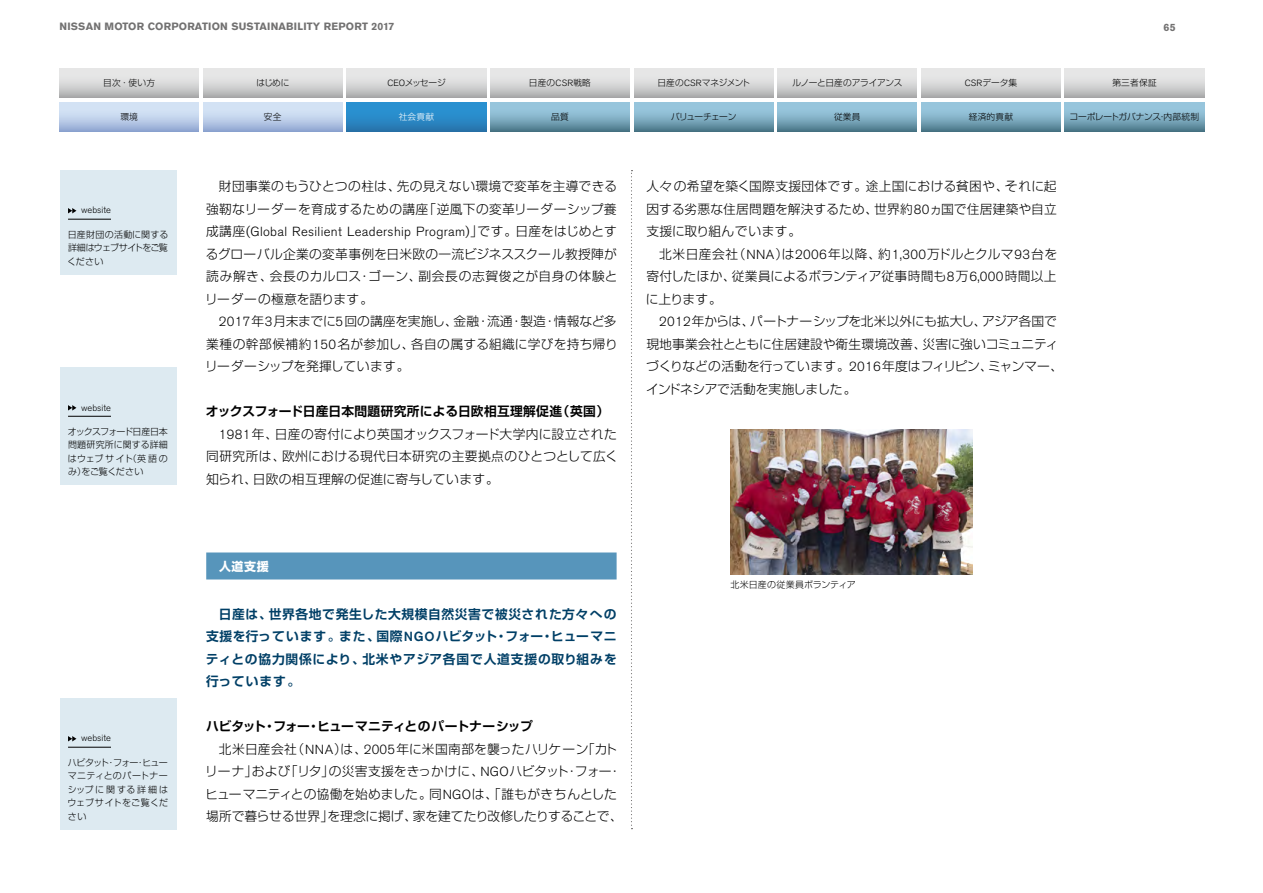
<style>
.page{position:relative;width:1263px;height:893px;background:#fff}
.page>*{position:absolute;margin:0;border:0;box-sizing:border-box;transform-origin:0 0}
.t1{font:300 13.2px "Nissan AG";letter-spacing:.025em;color:#000}
.t2{font:300 12.75px/22.5px "Shin Go Pr 5";letter-spacing:.01em;color:#000;text-align:justify}
.t3{font:300 12.75px/22.5px "Shin Go Pr 5";letter-spacing:-.015em;color:#000}
.t4{font:700 12.75px/22.5px "Shin Go Pr 5 De";letter-spacing:.06em;color:#003f66;text-align:justify}
.t5{font:700 12.75px "Shin Go Pr 5 De";letter-spacing:.005em;color:#000}
.t6{font:700 12.75px "Shin Go Pr 5 De";letter-spacing:-.045em;color:#000}
.t7{font:700 12px "Shin Go Pr 5";color:#fff}
.t8{font:700 10.5px "Nissan AG";letter-spacing:.02em;color:#727171}
.t9{font:300 9.3px "Nissan AG";color:#000}
.t10{font:300 9px/13.5px "Shin Go Pr 5";letter-spacing:-.01em;color:#000;text-align:justify}
.t11{font:300 9px "Shin Go Pr 5";letter-spacing:.01em;color:#000}
.t12{font:300 8.7px "Shin Go Pr 5";letter-spacing:-.005em;color:#000}
.t13{font:300 8.7px "Shin Go Pr 5";letter-spacing:-.025em;color:#000}
.t14{font:300 8.7px "Shin Go Pr 5";letter-spacing:-.035em;color:#000}
.t15{font:300 8.7px "Shin Go Pr 5";letter-spacing:-.03em;color:#000}
.t16{font:300 8.7px "Shin Go Pr 5";letter-spacing:-.075em;color:#000}
.t17{font:300 8.7px "Shin Go Pr 5";color:#fff}
.s1{font-family:"Nissan AG";font-size:9px}
.s2{font-family:"Shin Go Pr 5";font-size:12.75px}
.s3{font-family:"Nissan AG";font-size:13.2px}
.s4{font-family:"Nissan AG";font-weight:500;font-size:13.2px}
</style>
<div class="page">
<svg style="left:631px;top:170px;width:1px;height:659px"></svg>
<div style="left:206px;top:552px;width:411px;height:27px;background:#5795bb"></div>
<div style="left:60px;top:367px;width:116px;height:118px;background:#ddeaf1"></div>
<hr style="left:68px;top:416px;width:43px;height:1px;background:#000">
<svg style="left:68px;top:405px;width:8px;height:6px"></svg>
<div style="left:60px;top:698px;width:116px;height:131px;background:#ddeaf1"></div>
<hr style="left:68px;top:747px;width:43px;height:1px;background:#000">
<svg style="left:68px;top:736px;width:8px;height:5px"></svg>
<img style="left:730px;top:429px;width:243px;height:145px">
<div style="left:60px;top:170px;width:116px;height:104px;background:#ddeaf1"></div>
<hr style="left:68px;top:219px;width:43px;height:1px;background:#000">
<svg style="left:68px;top:208px;width:8px;height:5px"></svg>
<div style="left:203px;top:102px;width:139px;height:30px;background:linear-gradient(to bottom,#e5f2fd,#9bafd7)"></div>
<svg style="left:490px;top:102px;width:140px;height:30px;background:#7daabf"></svg>
<svg style="left:921px;top:102px;width:139px;height:30px;background:#7daabf"></svg>
<svg style="left:778px;top:102px;width:139px;height:30px;background:#7daabf"></svg>
<svg style="left:634px;top:102px;width:139px;height:30px;background:#7daabf"></svg>
<div style="left:778px;top:68px;width:139px;height:30px;background:linear-gradient(to bottom,#f6f5f5,#b5b5b6)"></div>
<svg style="left:1065px;top:102px;width:139px;height:30px;background:#7daabf"></svg>
<div style="left:347px;top:68px;width:139px;height:30px;background:linear-gradient(to bottom,#f6f5f5,#b5b5b6)"></div>
<div style="left:634px;top:68px;width:139px;height:30px;background:linear-gradient(to bottom,#f6f5f5,#b5b5b6)"></div>
<div style="left:203px;top:68px;width:139px;height:30px;background:linear-gradient(to bottom,#f6f5f5,#b5b5b6)"></div>
<div style="left:60px;top:68px;width:139px;height:30px;background:linear-gradient(to bottom,#f6f5f5,#b5b5b6)"></div>
<div style="left:490px;top:68px;width:140px;height:30px;background:linear-gradient(to bottom,#f6f5f5,#b5b5b6)"></div>
<div style="left:921px;top:68px;width:139px;height:30px;background:linear-gradient(to bottom,#f6f5f5,#b5b5b6)"></div>
<div style="left:1065px;top:68px;width:139px;height:30px;background:linear-gradient(to bottom,#f6f5f5,#b5b5b6)"></div>
<div style="left:60px;top:102px;width:139px;height:30px;background:linear-gradient(to bottom,#e5f2fd,#9bafd7)"></div>
<div style="left:347px;top:102px;width:139px;height:30px;background:linear-gradient(to bottom,#2998db,#2878b0)"></div>
<p class="t8" style="left:60px;top:20px;width:336px">NISSAN MOTOR CORPORATION SUSTAINABILITY REPORT 2017</p>
<p class="t8" style="left:1164px;top:21px;width:13px">65</p>
<p class="t12" style="left:103px;top:76px;width:53px">目次・使い方</p>
<p class="t12" style="left:256px;top:76px;width:35px">はじめに</p>
<p class="t12" style="left:387px;top:76px;width:60px"><span class="s1">CEO</span>メッセージ</p>
<p class="t12" style="left:529px;top:76px;width:64px">日産の<span class="s1">CSR</span>戦略</p>
<p class="t15" style="left:657px;top:76px;width:94px">日産の<span class="s1">CSR</span>マネジメント</p>
<p class="t12" style="left:965px;top:76px;width:54px"><span class="s1">CSR</span>データ集</p>
<p class="t12" style="left:1112px;top:76px;width:46px">第三者保証</p>
<p class="t12" style="left:120px;top:110px;width:19px">環境</p>
<p class="t17" style="left:399px;top:110px;width:37px">社会貢献</p>
<p class="t14" style="left:792px;top:76px;width:112px">ルノーと日産のアライアンス</p>
<p class="t13" style="left:1069px;top:110px;width:131px">コーポレートガバナンス・内部統制</p>
<p class="t12" style="left:264px;top:110px;width:19px">安全</p>
<p class="t12" style="left:551px;top:110px;width:19px">品質</p>
<p class="t16" style="left:671px;top:110px;width:67px">バリューチェーン</p>
<p class="t12" style="left:834px;top:110px;width:28px">従業員</p>
<p class="t12" style="left:969px;top:110px;width:46px">経済的貢献</p>
<p class="t9" style="left:81px;top:205px;width:31px">website</p>
<p class="t10" style="left:67px;top:227px;width:103px">日産財団の活動に関する詳細はウェブサイトをご覧ください</p>
<p class="t9" style="left:81px;top:402px;width:31px">website</p>
<p class="t10" style="left:68px;top:424px;width:102px">オックスフォード日産日本問題研究所に関する詳細はウェブサイト（英語のみ）をご覧ください</p>
<p class="t9" style="left:81px;top:733px;width:31px">website</p>
<p class="t10" style="left:68px;top:755px;width:102px">ハビタット・フォー・ヒューマニティとのパートナーシップに関する詳細はウェブサイトをご覧ください</p>
<p class="t2" style="left:206px;top:174px;width:413px;text-align:right">財団事業のもうひとつの柱は、先の見えない環境で変革を主導できる強靭なリーダーを育成するための講座「逆風下の変革リーダーシップ養</p>
<p class="t1" style="left:206px;top:224px;width:412px"><span class="s2">成講座</span>(Global Resilient Leadership Program)<span class="s2">」です。日産をはじめとす</span></p>
<p class="t2" style="left:205px;top:241px;width:414px">るグローバル企業の変革事例を日米欧の一流ビジネススクール教授陣が読み解き、会長のカルロス・ゴーン、副会長の志賀俊之が自身の体験とリーダーの極意を語ります。</p>
<p class="t2" style="left:205px;top:309px;width:414px;text-indent:14px"><span class="s3">2017</span>年<span class="s3">3</span>月末までに<span class="s3">5</span>回の講座を実施し、金融・流通・製造・情報など多業種の幹部候補約<span class="s3">150</span>名が参加し、各自の属する組織に学びを持ち帰りリーダーシップを発揮しています。</p>
<p class="t5" style="left:206px;top:401px;width:405px">オックスフォード日産日本問題研究所による日欧相互理解促進（英国）</p>
<p class="t2" style="left:206px;top:421px;width:413px;text-indent:13px"><span class="s3">1981</span>年、日産の寄付により英国オックスフォード大学内に設立された同研究所は、欧州における現代日本研究の主要拠点のひとつとして広く知られ、日欧の相互理解の促進に寄与しています。</p>
<p class="t2" style="left:646px;top:174px;width:412px">人々の希望を築く国際支援団体です。途上国における貧困や、それに起因する劣悪な住居問題を解決するため、世界約<span class="s3">80</span>ヵ国で住居建築や自立支援に取り組んでいます。</p>
<p class="t2" style="left:646px;top:241px;width:413px;text-indent:13px">北米日産会社（<span class="s3">NNA</span>）は<span class="s3">2006</span>年以降、約<span class="s3">1,300</span>万ドルとクルマ<span class="s3">93</span>台を寄付したほか、従業員によるボランティア従事時間も<span class="s3">8</span>万<span class="s3">6,000</span>時間以上に上ります。</p>
<p class="t3" style="left:646px;top:309px;width:419px;text-indent:13px"><span class="s3">2012</span>年からは、パートナーシップを北米以外にも拡大し、アジア各国で現地事業会社とともに住居建設や衛生環境改善、災害に強いコミュニティづくりなどの活動を行っています。<span class="s3">2016</span>年度はフィリピン、ミャンマー、インドネシアで活動を実施しました。</p>
<p class="t7" style="left:219px;top:557px;width:51px">人道支援</p>
<p class="t4" style="left:206px;top:601px;width:412px;text-indent:13px">日産は、世界各地で発生した大規模自然災害で被災された方々への支援を行っています。また、国際<span class="s4">NGO</span>ハビタット・フォー・ヒューマニティとの協力関係により、北米やアジア各国で人道支援の取り組みを行っています。</p>
<p class="t6" style="left:206px;top:716px;width:328px">ハビタット・フォー・ヒューマニティとのパートナーシップ</p>
<p class="t2" style="left:205px;top:736px;width:419px;text-align:left;text-indent:14px">北米日産会社（<span class="s3">NNA</span>）は、<span class="s3">2005</span>年に米国南部を襲ったハリケーン「カトリーナ」および「リタ」の災害支援をきっかけに、<span class="s3">NGO</span>ハビタット・フォー・ヒューマニティとの協働を始めました。同<span class="s3">NGO</span>は、「誰もがきちんとした場所で暮らせる世界」を理念に掲げ、家を建てたり改修したりすることで、</p>
<p class="t11" style="left:730px;top:578px;width:127px">北米日産の従業員ボランティア</p>
</div>
